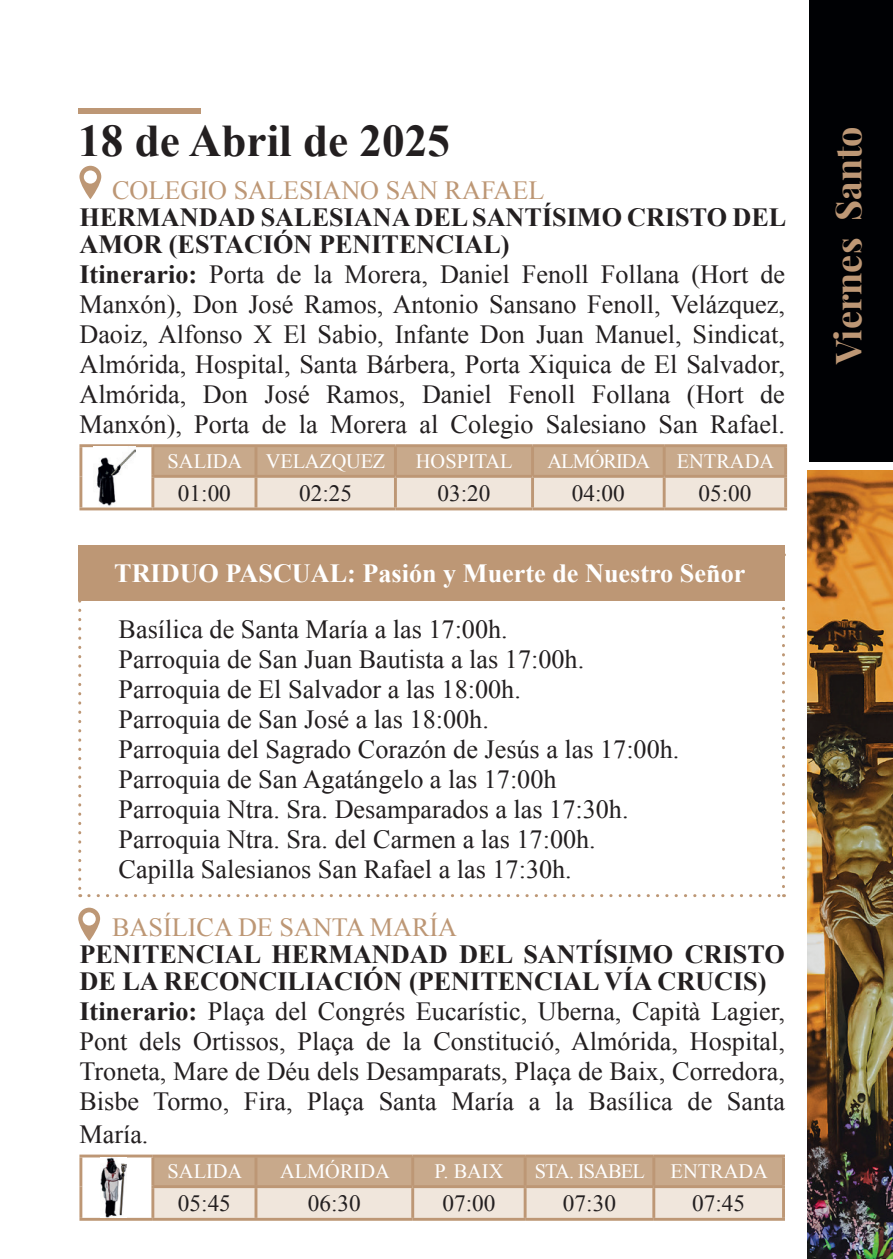
<style>
.page{position:relative;width:893px;height:1259px;background:#fff}
.page>*{position:absolute;margin:0;border:0;box-sizing:border-box;transform-origin:0 0}
.t1{font:700 45.3px "Times New Roman";color:#231f20}
.t2{font:700 36px "Playfair Display";color:#bd9775}
.t3{font:26.1px/30px "Times New Roman";color:#231f20;text-align:justify}
.t4{font:700 26.1px/27px "Times New Roman";color:#231f20}
.t5{font:26.1px "Times New Roman";color:#bd9775}
.t6{font:700 26.1px "Times New Roman";color:#fff}
.t7{font:23.4px "Times New Roman";color:#231f20}
.t8{font:20.4px "Times New Roman";color:#fff}
.t9{font:20.4px "Times New Roman";letter-spacing:-.04em;color:#fff}
.t10{font:20.4px "Times New Roman";letter-spacing:-.05em;color:#fff}
.s1{font-weight:700}
</style>
<div class="page">
<img style="left:808px;top:470px;width:85px;height:789px">
<div style="left:809px;top:0;width:84px;height:462px;background:#000104"></div>
<svg style="left:79px;top:166px;width:22px;height:33px"></svg>
<svg style="left:154px;top:447px;width:630px;height:60px;background:#dcc7b3"></svg>
<hr style="left:153px;top:444px;width:103px;height:3px;background:#bd9775">
<hr style="left:151px;top:447px;width:3px;height:28px;background:#bd9775">
<hr style="left:256px;top:444px;width:139px;height:3px;background:#bd9775">
<hr style="left:255px;top:447px;width:2px;height:28px;background:#bd9775">
<hr style="left:395px;top:444px;width:138px;height:3px;background:#bd9775">
<hr style="left:394px;top:447px;width:3px;height:28px;background:#bd9775">
<hr style="left:533px;top:444px;width:131px;height:3px;background:#bd9775">
<hr style="left:531px;top:447px;width:3px;height:28px;background:#bd9775">
<hr style="left:664px;top:444px;width:123px;height:3px;background:#bd9775">
<hr style="left:663px;top:447px;width:3px;height:28px;background:#bd9775">
<hr style="left:784px;top:447px;width:3px;height:28px;background:#bd9775">
<hr style="left:151px;top:475px;width:105px;height:3px;background:#bd9775">
<hr style="left:151px;top:478px;width:3px;height:29px;background:#bd9775">
<hr style="left:256px;top:475px;width:139px;height:3px;background:#bd9775">
<hr style="left:255px;top:478px;width:2px;height:29px;background:#bd9775">
<hr style="left:395px;top:475px;width:138px;height:3px;background:#bd9775">
<hr style="left:394px;top:478px;width:3px;height:29px;background:#bd9775">
<hr style="left:533px;top:475px;width:131px;height:3px;background:#bd9775">
<hr style="left:531px;top:478px;width:3px;height:29px;background:#bd9775">
<hr style="left:664px;top:475px;width:123px;height:3px;background:#bd9775">
<hr style="left:663px;top:478px;width:3px;height:29px;background:#bd9775">
<hr style="left:784px;top:478px;width:3px;height:29px;background:#bd9775">
<hr style="left:153px;top:507px;width:103px;height:3px;background:#bd9775">
<hr style="left:256px;top:507px;width:139px;height:3px;background:#bd9775">
<hr style="left:395px;top:507px;width:138px;height:3px;background:#bd9775">
<hr style="left:533px;top:507px;width:131px;height:3px;background:#bd9775">
<hr style="left:664px;top:507px;width:123px;height:3px;background:#bd9775">
<hr style="left:79px;top:444px;width:74px;height:3px;background:#bd9775">
<hr style="left:79px;top:447px;width:3px;height:29px;background:#bd9775">
<hr style="left:79px;top:476px;width:3px;height:31px;background:#bd9775">
<hr style="left:79px;top:507px;width:74px;height:3px;background:#bd9775">
<img style="left:97px;top:449px;width:38px;height:57px">
<div style="left:78px;top:108px;width:123px;height:6px;background:#bd9775"></div>
<svg style="left:78px;top:907px;width:22px;height:34px"></svg>
<svg style="left:154px;top:1157px;width:628px;height:60px;background:#dcc7b3"></svg>
<hr style="left:153px;top:1154px;width:103px;height:3px;background:#bd9775">
<hr style="left:151px;top:1157px;width:3px;height:28px;background:#bd9775">
<hr style="left:256px;top:1154px;width:157px;height:3px;background:#bd9775">
<hr style="left:255px;top:1157px;width:2px;height:28px;background:#bd9775">
<hr style="left:413px;top:1154px;width:112px;height:3px;background:#bd9775">
<hr style="left:411px;top:1157px;width:3px;height:28px;background:#bd9775">
<hr style="left:525px;top:1154px;width:129px;height:3px;background:#bd9775">
<hr style="left:524px;top:1157px;width:3px;height:28px;background:#bd9775">
<hr style="left:654px;top:1154px;width:131px;height:3px;background:#bd9775">
<hr style="left:652px;top:1157px;width:3px;height:28px;background:#bd9775">
<hr style="left:782px;top:1157px;width:3px;height:28px;background:#bd9775">
<hr style="left:151px;top:1185px;width:105px;height:3px;background:#bd9775">
<hr style="left:151px;top:1188px;width:3px;height:29px;background:#bd9775">
<hr style="left:256px;top:1185px;width:157px;height:3px;background:#bd9775">
<hr style="left:255px;top:1188px;width:2px;height:29px;background:#bd9775">
<hr style="left:413px;top:1185px;width:112px;height:3px;background:#bd9775">
<hr style="left:411px;top:1188px;width:3px;height:29px;background:#bd9775">
<hr style="left:525px;top:1185px;width:129px;height:3px;background:#bd9775">
<hr style="left:524px;top:1188px;width:3px;height:29px;background:#bd9775">
<hr style="left:654px;top:1185px;width:131px;height:3px;background:#bd9775">
<hr style="left:652px;top:1188px;width:3px;height:29px;background:#bd9775">
<hr style="left:782px;top:1188px;width:3px;height:29px;background:#bd9775">
<hr style="left:153px;top:1217px;width:103px;height:3px;background:#bd9775">
<hr style="left:256px;top:1217px;width:157px;height:3px;background:#bd9775">
<hr style="left:413px;top:1217px;width:112px;height:3px;background:#bd9775">
<hr style="left:525px;top:1217px;width:129px;height:3px;background:#bd9775">
<hr style="left:654px;top:1217px;width:131px;height:3px;background:#bd9775">
<hr style="left:79px;top:1154px;width:74px;height:3px;background:#bd9775">
<hr style="left:79px;top:1157px;width:3px;height:29px;background:#bd9775">
<hr style="left:79px;top:1186px;width:3px;height:31px;background:#bd9775">
<hr style="left:79px;top:1217px;width:74px;height:3px;background:#bd9775">
<img style="left:100px;top:1157px;width:27px;height:60px">
<svg style="left:78px;top:600px;width:3px;height:297px"></svg>
<svg style="left:89px;top:894px;width:695px;height:3px"></svg>
<svg style="left:782px;top:600px;width:3px;height:286px"></svg>
<div style="left:78px;top:545px;width:707px;height:55px;background:#bd9775"></div>
<h1 class="t1" style="left:78px;top:109px;width:373px">18 de Abril de 2025</h1>
<p class="t5" style="left:112px;top:172px;width:434px">COLEGIO SALESIANO SAN RAFAEL</p>
<p class="t4" style="left:79px;top:203px;width:708px">HERMANDAD SALESIANA DEL SANTÍSIMO CRISTO DEL<br>AMOR (ESTACIÓN PENITENCIAL)</p>
<p class="t3" style="left:79px;top:258px;width:707px"><span class="s1">Itinerario:</span> Porta de la Morera, Daniel Fenoll Follana (Hort de Manxón), Don José Ramos, Antonio Sansano Fenoll, Velázquez, Daoiz, Alfonso X El Sabio, Infante Don Juan Manuel, Sindicat, Almórida, Hospital, Santa Bárbera, Porta Xiquica de El Salvador, Almórida, Don José Ramos, Daniel Fenoll Follana (Hort de Manxón), Porta de la Morera al Colegio Salesiano San Rafael.</p>
<p class="t8" style="left:168px;top:447px;width:219px">SALIDA VELAZQUEZ</p>
<p class="t8" style="left:416px;top:447px;width:98px">HOSPITAL</p>
<p class="t10" style="left:548px;top:447px;width:104px">ALMÓRIDA</p>
<p class="t8" style="left:677px;top:447px;width:99px">ENTRADA</p>
<p class="t7" style="left:178px;top:477px;width:55px">01:00</p>
<p class="t7" style="left:299px;top:477px;width:55px">02:25</p>
<p class="t7" style="left:437px;top:477px;width:55px">03:20</p>
<p class="t7" style="left:572px;top:477px;width:55px">04:00</p>
<p class="t7" style="left:698px;top:477px;width:55px">05:00</p>
<p class="t6" style="left:114px;top:555px;width:633px">TRIDUO PASCUAL: Pasión y Muerte de Nuestro Señor</p>
<p class="t3" style="left:119px;top:613px;width:562px;text-align:left">Basílica de Santa María a las 17:00h.<br>Parroquia de San Juan Bautista a las 17:00h.<br>Parroquia de El Salvador a las 18:00h.<br>Parroquia de San José a las 18:00h.<br>Parroquia del Sagrado Corazón de Jesús a las 17:00h.<br>Parroquia de San Agatángelo a las 17:00h<br>Parroquia Ntra. Sra. Desamparados a las 17:30h.<br>Parroquia Ntra. Sra. del Carmen a las 17:00h.<br>Capilla Salesianos San Rafael a las 17:30h.</p>
<p class="t5" style="left:112px;top:910px;width:346px">BASÍLICA DE SANTA MARÍA</p>
<p class="t4" style="left:79px;top:940px;width:707px">PENITENCIAL HERMANDAD DEL SANTÍSIMO CRISTO<br>DE LA RECONCILIACIÓN (PENITENCIAL VÍA CRUCIS)</p>
<p class="t3" style="left:79px;top:996px;width:707px"><span class="s1">Itinerario:</span> Plaça del Congrés Eucarístic, Uberna, Capità Lagier, Pont dels Ortissos, Plaça de la Constitució, Almórida, Hospital, Troneta, Mare de Déu dels Desamparats, Plaça de Baix, Corredora, Bisbe Tormo, Fira, Plaça Santa María a la Basílica de Santa</p>
<p class="t3" style="left:79px;top:1118px;width:71px">María.</p>
<p class="t8" style="left:168px;top:1157px;width:76px">SALIDA</p>
<p class="t8" style="left:280px;top:1157px;width:111px">ALMÓRIDA</p>
<p class="t8" style="left:434px;top:1157px;width:71px">P. BAIX</p>
<p class="t9" style="left:535px;top:1157px;width:112px">STA. ISABEL</p>
<p class="t8" style="left:671px;top:1157px;width:99px">ENTRADA</p>
<p class="t7" style="left:178px;top:1187px;width:55px">05:45</p>
<p class="t7" style="left:308px;top:1187px;width:55px">06:30</p>
<p class="t7" style="left:442px;top:1187px;width:55px">07:00</p>
<p class="t7" style="left:563px;top:1187px;width:55px">07:30</p>
<p class="t7" style="left:692px;top:1187px;width:55px">07:45</p>
<h2 class="t2" style="left:820px;top:364px;width:239px;rotate:-90deg">Viernes Santo</h2>
</div>
